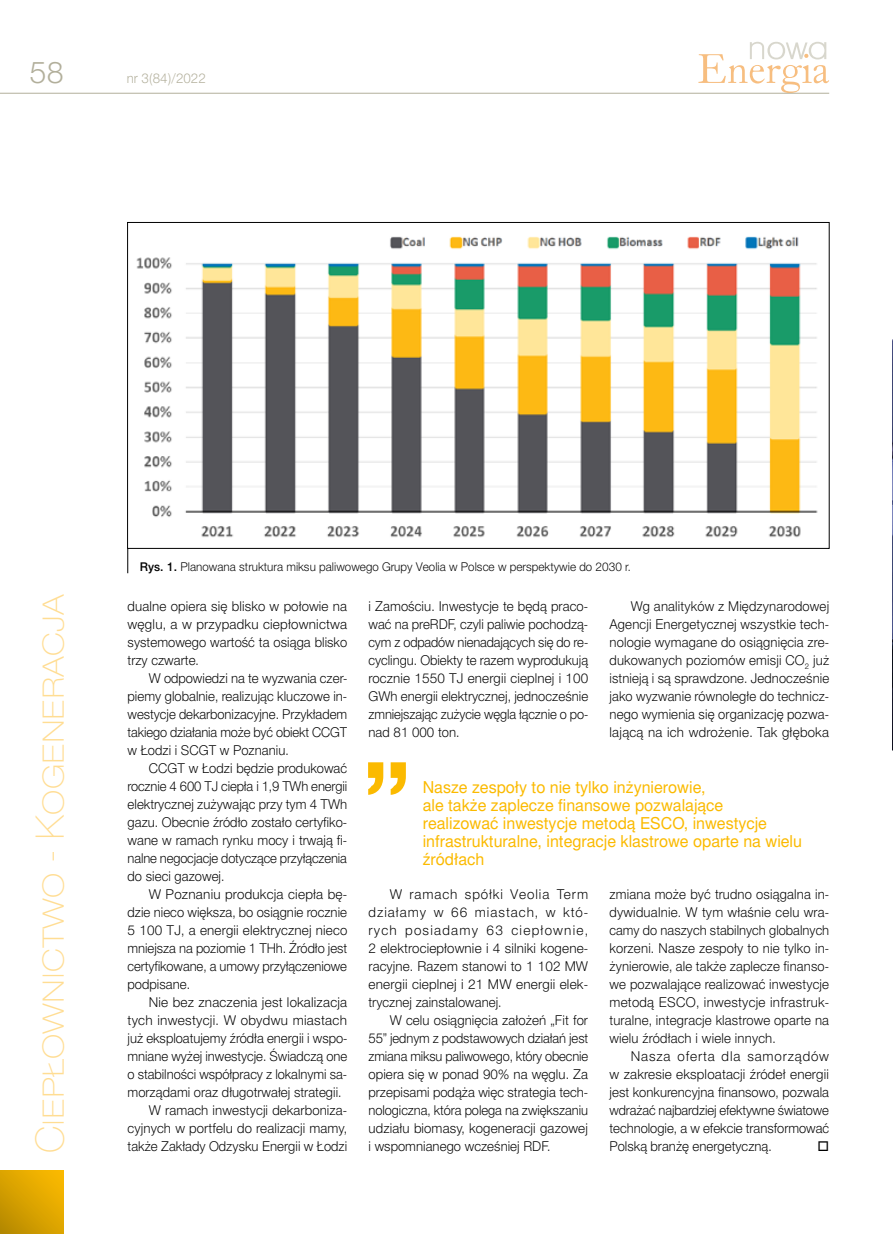
<style>
.page{position:relative;width:893px;height:1234px;background:#fff}
.page>*{position:absolute;margin:0;border:0;box-sizing:border-box;transform-origin:0 0}
.t1{font:700 108px "Switzer EFN";color:#fbba00}
.t2{font:39px "Switzer EFN Thin";color:#ffdd93}
.t3{font:30px "Switzer EFN Light";color:#b2af9b}
.t4{font:16.5px/18px "Switzer EFN";color:#fbba00}
.t5{font:13.5px/18px "Switzer EFN Light";color:#000;text-align:justify}
.t6{font:13.5px "Switzer EFN Light";color:#000;scale:.96 1}
.t7{font:13.5px "Switzer EFN Light";color:#b2af9b}
.t8{font:12px "Switzer EFN Light";color:#000}
.s1{font-family:"Switzer EFN Medium"}
</style>
<div class="page">
<hr style="left:0;top:93px;width:829px;height:1px;background:#b2af9b">
<svg style="left:698px;top:42px;width:131px;height:51px"></svg>
<svg style="left:0;top:1170px;width:64px;height:63px;background:#dba300"></svg>
<img style="left:892px;top:339px;width:1px;height:412px">
<img style="left:136px;top:236px;width:682px;height:302px">
<svg style="left:127px;top:548px;width:1px;height:25px"></svg>
<h3 class="t3" style="left:30px;top:55px;width:36px">58</h3>
<p class="t7" style="left:127px;top:70px;width:81px">nr 3(84)/2022</p>
<h2 class="t2" style="left:28px;top:1152px;width:560px;rotate:-90deg">Ciepłownictwo - Kogeneracja</h2>
<p class="t8" style="left:140px;top:560px;width:493px"><span class="s1">Rys. 1.</span> Planowana struktura miksu paliwowego Grupy Veolia w Polsce w perspektywie do 2030 r.</p>
<p class="t5" style="left:128px;top:596px;width:221px">dualne opiera się blisko w połowie na węglu, a w przypadku ciepłownictwa systemowego wartość ta osiąga blisko trzy czwarte.</p>
<p class="t5" style="left:128px;top:668px;width:221px;text-indent:21px">W odpowiedzi na te wyzwania czer&shy;piemy globalnie, realizując kluczowe in&shy;westycje dekarbonizacyjne. Przykładem takiego działania może być obiekt CCGT w Łodzi i SCGT w Poznaniu.</p>
<p class="t5" style="left:128px;top:758px;width:221px;text-indent:21px">CCGT w Łodzi będzie produkować rocznie 4 600 TJ ciepła i 1,9 TWh energii elektrycznej zużywając przy tym 4 TWh gazu. Obecnie źródło zostało certyfiko&shy;wane w ramach rynku mocy i trwają fi&shy;nalne negocjacje dotyczące przyłączenia do sieci gazowej.</p>
<p class="t5" style="left:128px;top:884px;width:221px;text-indent:21px">W Poznaniu produkcja ciepła bę&shy;dzie nieco większa, bo osiągnie rocznie 5 100 TJ, a energii elektrycznej nieco mniejsza na poziomie 1 THh. Źródło jest certyfikowane, a umowy przyłączeniowe podpisane.</p>
<p class="t5" style="left:149px;top:992px;width:200px">Nie bez znaczenia jest lokalizacja</p>
<p class="t5" style="left:128px;top:1010px;width:221px">tych inwestycji. W obydwu miastach</p>
<p class="t5" style="left:128px;top:1028px;width:221px">już eksploatujemy źródła energii i wspo-</p>
<p class="t6" style="left:128px;top:1048px;width:231px">mniane wyżej inwestycje. Świadczą one</p>
<p class="t6" style="left:128px;top:1066px;width:230px">o stabilności współpracy z lokalnymi sa-</p>
<p class="t5" style="left:128px;top:1082px;width:215px">morządami oraz długotrwałej strategii.</p>
<p class="t5" style="left:149px;top:1100px;width:200px">W ramach inwestycji dekarboniza-</p>
<p class="t5" style="left:128px;top:1118px;width:221px">cyjnych w portfelu do realizacji mamy,</p>
<p class="t5" style="left:128px;top:1136px;width:221px">także Zakłady Odzysku Energii w Łodzi</p>
<p class="t5" style="left:369px;top:596px;width:221px">i Zamościu. Inwestycje te będą praco&shy;wać na preRDF, czyli paliwie pochodzą&shy;cym z odpadów nienadających się do re&shy;cyclingu. Obiekty te razem wyprodukują rocznie 1550 TJ energii cieplnej i 100<br>GWh energii elektrycznej, jednocześnie zmniejszając zużycie węgla łącznie o po&shy;nad 81 000 ton.</p>
<p class="t5" style="left:609px;top:596px;width:221px;text-indent:21px">Wg analityków z Międzynarodowej Agencji Energetycznej wszystkie tech&shy;nologie wymagane do osiągnięcia zre&shy;dukowanych poziomów emisji CO<sub>2</sub> już istnieją i są sprawdzone. Jednocześnie jako wyzwanie równoległe do technicz&shy;nego wymienia się organizację pozwa&shy;lającą na ich wdrożenie. Tak głęboka</p>
<h1 class="t1" style="left:363px;top:737px;width:50px">”</h1>
<p class="t4" style="left:423px;top:777px;width:381px">Nasze zespoły to nie tylko inżynierowie,<br>ale także zaplecze finansowe pozwalające realizować inwestycje metodą ESCO, inwestycje infrastrukturalne, integracje klastrowe oparte na wielu źródłach</p>
<p class="t5" style="left:369px;top:884px;width:221px;text-indent:21px">W ramach spółki Veolia Term działamy w 66 miastach, w któ&shy;rych posiadamy 63 ciepłownie, 2 elektrociepłownie i 4 silniki kogene&shy;racyjne. Razem stanowi to 1 102 MW energii cieplnej i 21 MW energii elek&shy;trycznej zainstalowanej.</p>
<p class="t5" style="left:369px;top:1010px;width:221px;text-indent:21px">W celu osiągnięcia założeń „Fit for 55” jednym z podstawowych działań jest zmiana miksu paliwowego, który obecnie opiera się w ponad 90% na węglu. Za przepisami podąża więc strategia tech&shy;nologiczna, która polega na zwiększaniu udziału biomasy, kogeneracji gazowej i wspomnianego wcześniej RDF.</p>
<p class="t5" style="left:609px;top:884px;width:221px">zmiana może być trudno osiągalna in&shy;dywidualnie. W tym właśnie celu wra&shy;camy do naszych stabilnych globalnych korzeni. Nasze zespoły to nie tylko in&shy;żynierowie, ale także zaplecze finanso&shy;we pozwalające realizować inwestycje metodą ESCO, inwestycje infrastruk&shy;turalne, integracje klastrowe oparte na wielu źródłach i wiele innych.</p>
<p class="t5" style="left:609px;top:1046px;width:221px;text-indent:21px">Nasza oferta dla samorządów w zakresie eksploatacji źródeł energii jest konkurencyjna finansowo, pozwala wdrażać najbardziej efektywne światowe technologie, a w efekcie transformować Polską branżę energetyczną.</p>
</div>
